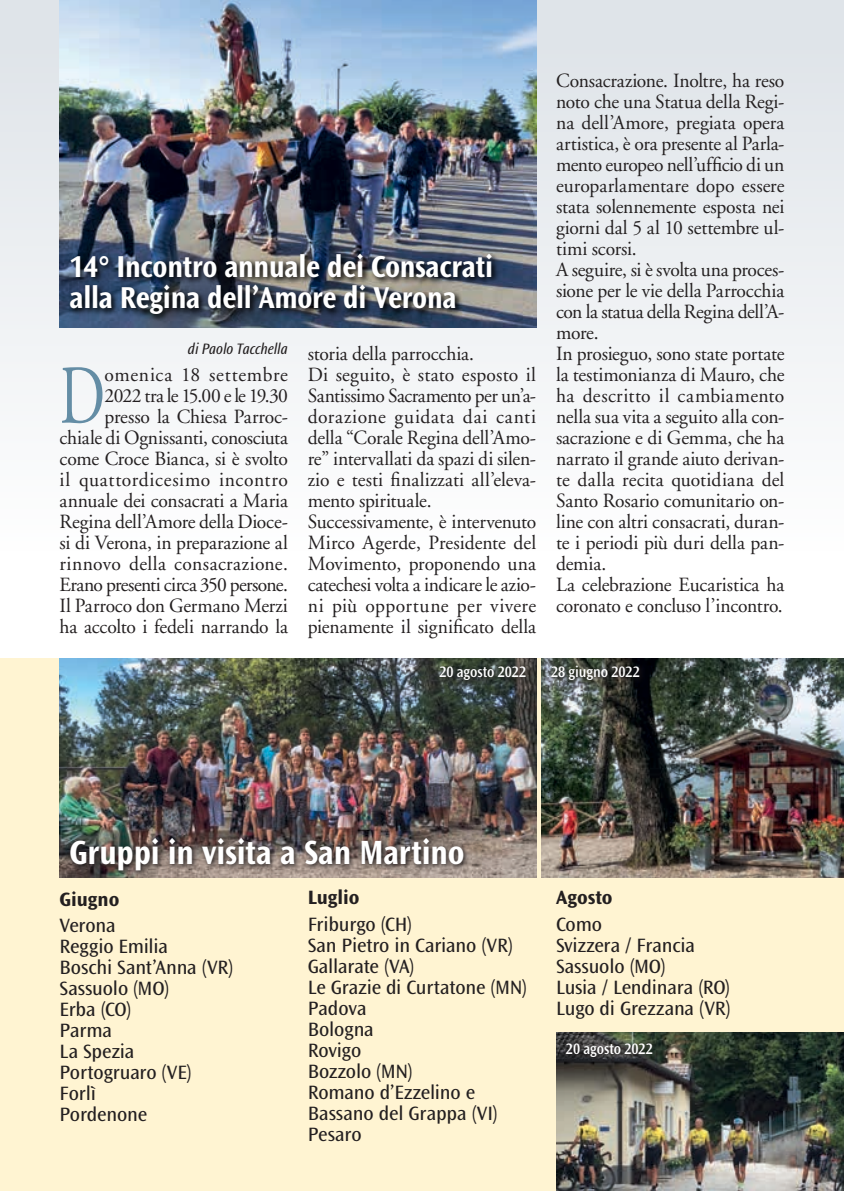
<style>
.page{position:relative;width:844px;height:1191px;background:#fff}
.page>*{position:absolute;margin:0;border:0;box-sizing:border-box;transform-origin:0 0}
.t1{font:83.48px "Adobe Garamond";color:#648da5;scale:.7 1}
.t2{font:700 35px "Ocean Sans Std";letter-spacing:-.005em;color:#fff;scale:.9 1}
.t3{font:700 31.5px/31.5px "Ocean Sans Std";letter-spacing:-.01em;color:#fff;scale:.9 1}
.t4{font:20.12px/21px "Adobe Garamond";letter-spacing:-.005em;color:#231f20}
.t5{font:20.12px/21px "Ocean Sans Std";letter-spacing:-.005em;color:#231f20}
.t6{font:700 20.12px "Ocean Sans Std";color:#231f20}
.t7{font:600 15.75px "Ocean Sans Std";letter-spacing:-.005em;color:#fff;scale:.9 1}
.t8{font:italic 15.75px "Ocean Sans Std";letter-spacing:-.005em;color:#231f20;scale:.9 1}
</style>
<div class="page">
<div style="left:0;top:0;width:843px;height:551px;background:linear-gradient(to bottom,#dce2e7,#fefefe)"></div>
<div style="left:0;top:659px;width:843px;height:532px;background:#fff4d2"></div>
<img style="left:60px;top:0;width:476px;height:327px">
<svg style="left:68px;top:251px;width:431px;height:71px;background:#3e4653"></svg>
<img style="left:60px;top:659px;width:476px;height:218px">
<img style="left:541px;top:659px;width:302px;height:218px">
<svg style="left:67px;top:835px;width:403px;height:42px;background:#6b5f5a"></svg>
<img style="left:556px;top:1032px;width:287px;height:159px">
<svg style="left:548px;top:662px;width:97px;height:25px;background:#3d403c"></svg>
<svg style="left:436px;top:663px;width:96px;height:24px;background:#373e37"></svg>
<svg style="left:563px;top:1039px;width:95px;height:24px;background:#373936"></svg>
<h3 class="t3" style="left:69px;top:251px;width:472px">14° Incontro annuale dei Consacrati alla Regina dell’Amore di Verona</h3>
<p class="t8" style="left:188px;top:340px;width:113px">di Paolo Tacchella</p>
<p class="t4" style="left:60px;top:364px;width:230px;text-align:right">omenica 18 settembre<br>2022 tra le 15.00 e le 19.30 presso la Chiesa Parroc&shy;chiale di Ognissanti, conosciuta come Croce Bianca, si è svolto il quattordicesimo incontro annuale dei consacrati a Maria<br>Regina dell’Amore della Dioce&shy;si di Verona, in preparazione al rinnovo della consacrazione.<br>Erano presenti circa 350 persone.<br>Il Parroco don Germano Merzi ha accolto i fedeli narrando la</p>
<h1 class="t1" style="left:60px;top:351px;width:67px">D</h1>
<p class="t4" style="left:308px;top:343px;width:230px">storia della parrocchia.<br>Di seguito, è stato esposto il<br>Santissimo Sacramento per un’a&shy;dorazione guidata dai canti della “Corale Regina dell’Amo&shy;re” intervallati da spazi di silen&shy;zio e testi finalizzati all’eleva&shy;mento spirituale.<br>Successivamente, è intervenuto<br>Mirco Agerde, Presidente del<br>Movimento, proponendo una catechesi volta a indicare le azio&shy;ni più opportune per vivere pienamente il significato della</p>
<p class="t4" style="left:556px;top:70px;width:230px">Consacrazione. Inoltre, ha reso noto che una Statua della Regi&shy;na dell’Amore, pregiata opera artistica, è ora presente al Parla&shy;mento europeo nell’ufficio di un europarlamentare dopo essere stata solennemente esposta nei giorni dal 5 al 10 settembre ul&shy;timi scorsi.<br>A seguire, si è svolta una proces&shy;sione per le vie della Parrocchia con la statua della Regina dell’A&shy;more.<br>In prosieguo, sono state portate la testimonianza di Mauro, che ha descritto il cambiamento nella sua vita a seguito alla con&shy;sacrazione e di Gemma, che ha narrato il grande aiuto derivan&shy;te dalla recita quotidiana del<br>Santo Rosario comunitario on&shy;line con altri consacrati, duran&shy;te i periodi più duri della pan&shy;demia.<br>La celebrazione Eucaristica ha coronato e concluso l’incontro.</p>
<p class="t7" style="left:439px;top:663px;width:98px">20 agosto 2022</p>
<p class="t7" style="left:551px;top:663px;width:100px">28 giugno 2022</p>
<h2 class="t2" style="left:69px;top:833px;width:440px">Gruppi in visita a San Martino</h2>
<p class="t6" style="left:308px;top:886px;width:53px">Luglio</p>
<p class="t5" style="left:308px;top:913px;width:220px">Friburgo (CH)<br>San Pietro in Cariano (VR)<br>Gallarate (VA)<br>Le Grazie di Curtatone (MN)<br>Padova<br>Bologna<br>Rovigo<br>Bozzolo (MN)<br>Romano d’Ezzelino e<br>Bassano del Grappa (VI)<br>Pesaro</p>
<p class="t6" style="left:60px;top:888px;width:61px">Giugno</p>
<p class="t5" style="left:60px;top:915px;width:175px">Verona<br>Reggio Emilia<br>Boschi Sant’Anna (VR)<br>Sassuolo (MO)<br>Erba (CO)<br>Parma<br>La Spezia<br>Portogruaro (VE)<br>Forlì<br>Pordenone</p>
<p class="t6" style="left:556px;top:886px;width:58px">Agosto</p>
<p class="t5" style="left:556px;top:913px;width:176px">Como<br>Svizzera / Francia<br>Sassuolo (MO)<br>Lusia / Lendinara (RO)<br>Lugo di Grezzana (VR)</p>
<p class="t7" style="left:566px;top:1039px;width:98px">20 agosto 2022</p>
</div>
